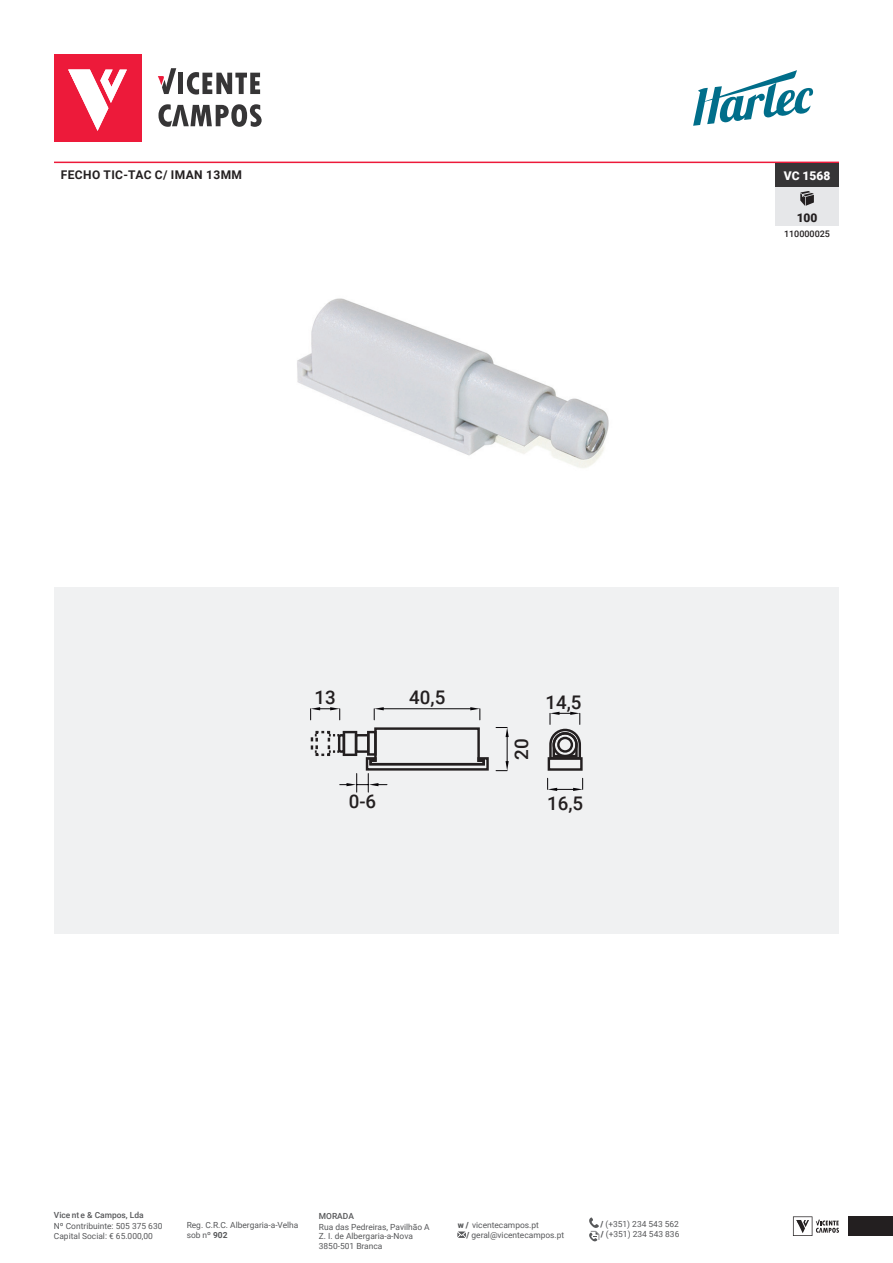
<style>
.page{position:relative;width:893px;height:1263px;background:#fff}
.page>*{position:absolute;margin:0;border:0;box-sizing:border-box;transform-origin:0 0}
.t1{font:500 18.75px "Roboto";color:#231f20}
.t2{font:700 12px "Roboto";letter-spacing:.035em;color:#231f20}
.t3{font:900 12px "Roboto";color:#fff}
.t4{font:900 12px "Roboto";color:#231f20}
.t5{font:500 9px "Roboto";color:#231f20}
.t6{font:8.4px/9.6px "Roboto";color:#57585a}
.t7{font:500 8.4px "Roboto";color:#57585a}
.s1{font-weight:700}
.s2{font-weight:900}
</style>
<div class="page">
<div style="left:54px;top:54px;width:87px;height:87px;background:#ed1a3a"></div>
<svg style="left:68px;top:70px;width:59px;height:61px"></svg>
<div style="left:178px;top:73px;width:5px;height:21px;background:#363536"></div>
<svg style="left:187px;top:72px;width:73px;height:23px"></svg>
<svg style="left:158px;top:104px;width:104px;height:23px"></svg>
<svg style="left:158px;top:68px;width:18px;height:26px"></svg>
<svg style="left:693px;top:70px;width:120px;height:56px"></svg>
<svg style="left:793px;top:1216px;width:46px;height:20px"></svg>
<svg style="left:457px;top:1231px;width:9px;height:7px"></svg>
<svg style="left:589px;top:1217px;width:10px;height:24px"></svg>
<div style="left:849px;top:1216px;width:44px;height:20px;background:#231f20"></div>
<img style="left:297px;top:298px;width:312px;height:170px">
<hr style="left:54px;top:162px;width:785px;height:1px;background:#ed1a3a">
<div style="left:775px;top:163px;width:64px;height:24px;background:#363536"></div>
<div style="left:775px;top:187px;width:64px;height:38px;background:#e6e7e9"></div>
<svg style="left:800px;top:191px;width:14px;height:15px"></svg>
<div style="left:54px;top:587px;width:785px;height:346px;background:#f0f1f2"></div>
<div style="left:548px;top:757px;width:35px;height:14px;border:2px solid #231f20"></div>
<hr style="left:507px;top:734px;width:1px;height:30px;background:#070508">
<svg style="left:496px;top:761px;width:13px;height:10px"></svg>
<svg style="left:496px;top:727px;width:13px;height:10px"></svg>
<hr style="left:381px;top:708px;width:92px;height:1px;background:#070508">
<svg style="left:470px;top:707px;width:10px;height:13px"></svg>
<svg style="left:374px;top:707px;width:10px;height:13px"></svg>
<svg style="left:310px;top:727px;width:179px;height:65px"></svg>
<svg style="left:310px;top:707px;width:30px;height:13px"></svg>
<svg style="left:548px;top:712px;width:34px;height:49px"></svg>
<svg style="left:547px;top:778px;width:36px;height:13px"></svg>
<p class="t2" style="left:61px;top:166px;width:183px">FECHO TIC-TAC C/ IMAN 13MM</p>
<p class="t3" style="left:784px;top:167px;width:48px">VC 1568</p>
<p class="t4" style="left:797px;top:209px;width:22px">100</p>
<p class="t5" style="left:784px;top:228px;width:48px">110000025</p>
<p class="t1" style="left:314px;top:684px;width:23px">13</p>
<p class="t1" style="left:545px;top:689px;width:38px">14,5</p>
<p class="t1" style="left:409px;top:684px;width:38px">40,5</p>
<p class="t1" style="left:349px;top:788px;width:29px">0-6</p>
<p class="t1" style="left:508px;top:760px;width:23px;rotate:-90deg">20</p>
<p class="t1" style="left:547px;top:790px;width:38px">16,5</p>
<p class="t7" style="left:54px;top:1209px;width:91px">Vice nt e &amp; Campos, Lda</p>
<p class="t6" style="left:54px;top:1221px;width:110px">Nº Contribuinte: 505 375 630<br>Capital Social: € 65.000,00</p>
<p class="t6" style="left:187px;top:1220px;width:113px">Reg. C.R.C. Albergaria-a-Velha sob nº <span class="s1">902</span></p>
<p class="t6" style="left:466px;top:1220px;width:99px;line-height:9.1px;text-indent:-9px"><span class="s2">w /</span> vicentecampos.pt<br><span class="s2">/</span> geral@vicentecampos.pt</p>
<p class="t6" style="left:601px;top:1229px;width:80px"><span class="s2">/</span> (+351) 234 543 836</p>
<p class="t7" style="left:319px;top:1210px;width:37px">MORADA</p>
<p class="t6" style="left:319px;top:1221px;width:112px">Rua das Pedreiras, Pavilhão A<br>Z. I. de Albergaria-a-Nova<br>3850-501 Branca</p>
<p class="t6" style="left:600px;top:1219px;width:80px"><span class="s2">/</span> (+351) 234 543 562</p>
</div>
